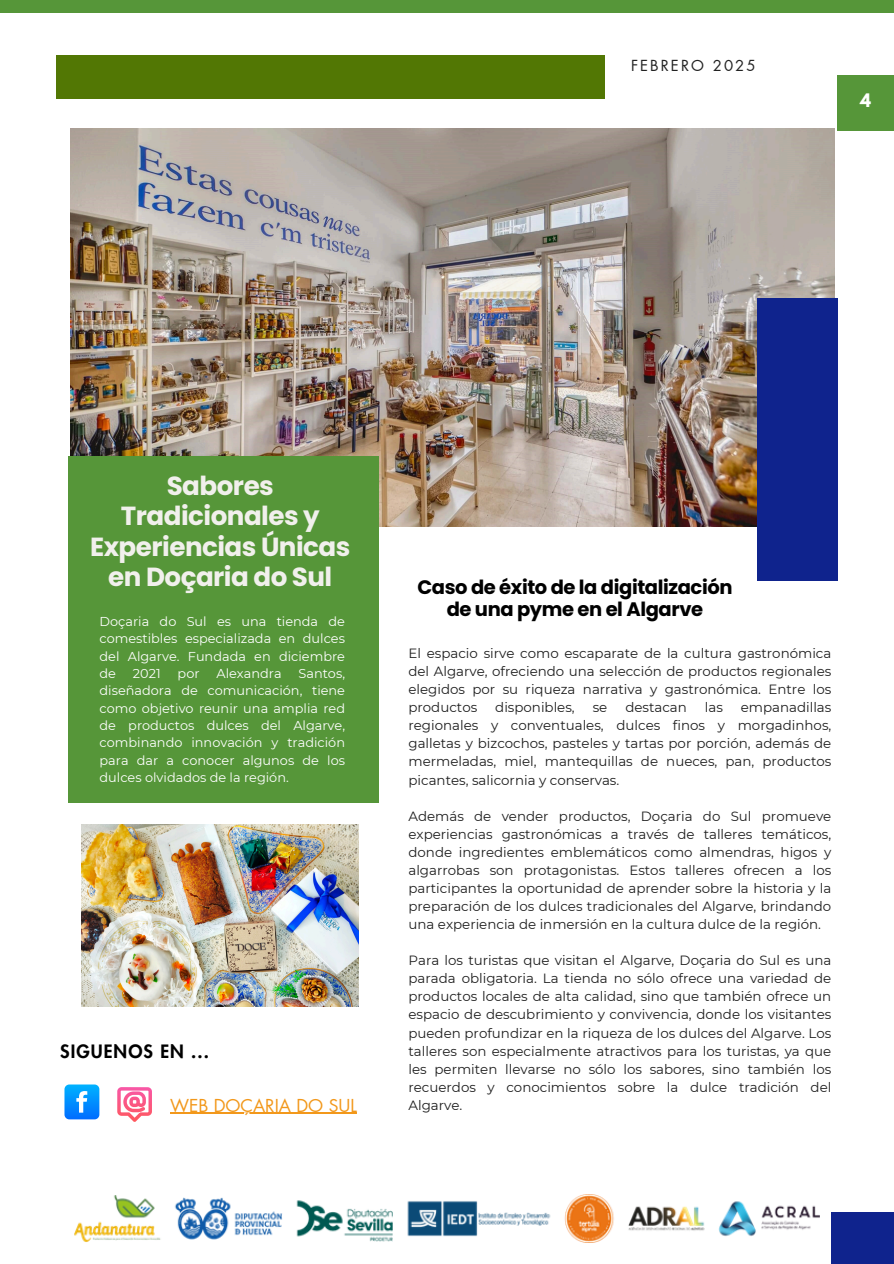
<style>
.page{position:relative;width:894px;height:1264px;background:#fff}
.page>*{position:absolute;margin:0;border:0;box-sizing:border-box;transform-origin:0 0}
.t1{font:700 26.1px/30.6px "Poppins";letter-spacing:-.02em;color:#f1f0ec;text-align:center}
.t2{font:700 19.5px/22.5px "Poppins";letter-spacing:-.02em;color:#000;text-align:center}
.t3{font:800 18px "Futura LT Pro";letter-spacing:.06em;color:#000}
.t4{font:17.4px "Futura LT Pro";color:#f2981b}
.t5{font:700 16.5px "League Spartan";color:#fff}
.t6{font:14.85px "Futura LT Pro";letter-spacing:.14em;color:#222}
.t7{font:13.35px/18px "Montserrat";color:#1e1e1e;text-align:justify}
.t8{font:12.9px/17.4px "Montserrat";color:#fff;text-align:justify}
</style>
<div class="page">
<img style="left:70px;top:128px;width:763px;height:398px">
<div style="left:69px;top:456px;width:310px;height:347px;background:#569639"></div>
<div style="left:757px;top:298px;width:80px;height:282px;background:#0f238d"></div>
<div style="left:831px;top:1212px;width:62px;height:51px;background:#0f238d"></div>
<div style="left:0;top:0;width:893px;height:12px;background:#569639"></div>
<div style="left:56px;top:55px;width:548px;height:43px;background:#527704"></div>
<div style="left:837px;top:75px;width:56px;height:55px;background:#569639"></div>
<img style="left:75px;top:1194px;width:743px;height:48px">
<hr style="left:170px;top:1112px;width:187px;height:1px;background:#f2981b">
<img style="left:82px;top:824px;width:277px;height:182px">
<svg style="left:64px;top:1084px;width:35px;height:35px"></svg>
<svg style="left:117px;top:1087px;width:35px;height:35px"></svg>
<p class="t6" style="left:631px;top:59px;width:126px">FEBRERO 2025</p>
<p class="t5" style="left:859px;top:92px;width:12px">4</p>
<p class="t1" style="left:90px;top:470px;width:262px">Sabores<br>Tradicionales y<br>Experiencias Únicas en Doçaria do Sul</p>
<p class="t8" style="left:99px;top:612px;width:247px">Doçaria do Sul es una tienda de comestibles especializada en dulces del Algarve. Fundada en diciembre de</p>
<p class="t8" style="left:133px;top:664px;width:29px">2021</p>
<p class="t8" style="left:178px;top:664px;width:23px">por</p>
<p class="t8" style="left:216px;top:664px;width:67px">Alexandra</p>
<p class="t8" style="left:99px;top:664px;width:247px;text-indent:199px">Santos, diseñadora de comunicación, tiene como objetivo reunir una amplia red de productos dulces del Algarve, combinando innovación y tradición para dar a conocer algunos de los dulces olvidados de la región.</p>
<h2 class="t3" style="left:60px;top:1042px;width:150px">SIGUENOS EN ...</h2>
<p class="t4" style="left:170px;top:1097px;width:188px">WEB DOÇARIA DO SUL</p>
<p class="t2" style="left:417px;top:576px;width:316px">Caso de éxito de la digitalización de una pyme en el Algarve</p>
<h1 class="t7" style="left:408px;top:644px;width:424px">El espacio sirve como escaparate de la cultura gastronómica del Algarve, ofreciendo una selección de productos regionales elegidos por su riqueza narrativa y gastronómica. Entre los productos</h1>
<h1 class="t7" style="left:408px;top:698px;width:424px;text-indent:332px">empanadillas regionales y conventuales, dulces finos y morgadinhos, galletas y bizcochos, pasteles y tartas por porción, además de mermeladas, miel, mantequillas de nueces, pan, productos picantes, salicornia y conservas.</h1>
<p class="t7" style="left:408px;top:806px;width:424px">Además de vender productos, Doçaria do Sul promueve experiencias gastronómicas a través de talleres temáticos, donde ingredientes emblemáticos como almendras, higos y algarrobas son protagonistas. Estos talleres ofrecen a los participantes la oportunidad de aprender sobre la historia y la preparación de los dulces tradicionales del Algarve, brindando una experiencia de inmersión en la cultura dulce de la región.</p>
<h3 class="t7" style="left:408px;top:951px;width:424px">Para los turistas que visitan el Algarve, Doçaria do Sul es una parada obligatoria. La tienda no sólo ofrece una variedad de productos locales de alta calidad, sino que también ofrece un espacio de descubrimiento y convivencia, donde los visitantes pueden profundizar en la riqueza de los dulces del Algarve. Los talleres son especialmente atractivos para los turistas, ya que les permiten llevarse no sólo los sabores, sino también los recuerdos y conocimientos sobre la dulce tradición del Algarve.</h3>
<h1 class="t7" style="left:495px;top:698px;width:81px">disponibles,</h1>
<h1 class="t7" style="left:592px;top:698px;width:16px">se</h1>
<h1 class="t7" style="left:625px;top:698px;width:63px">destacan</h1>
<h1 class="t7" style="left:704px;top:698px;width:20px">las</h1>
</div>
